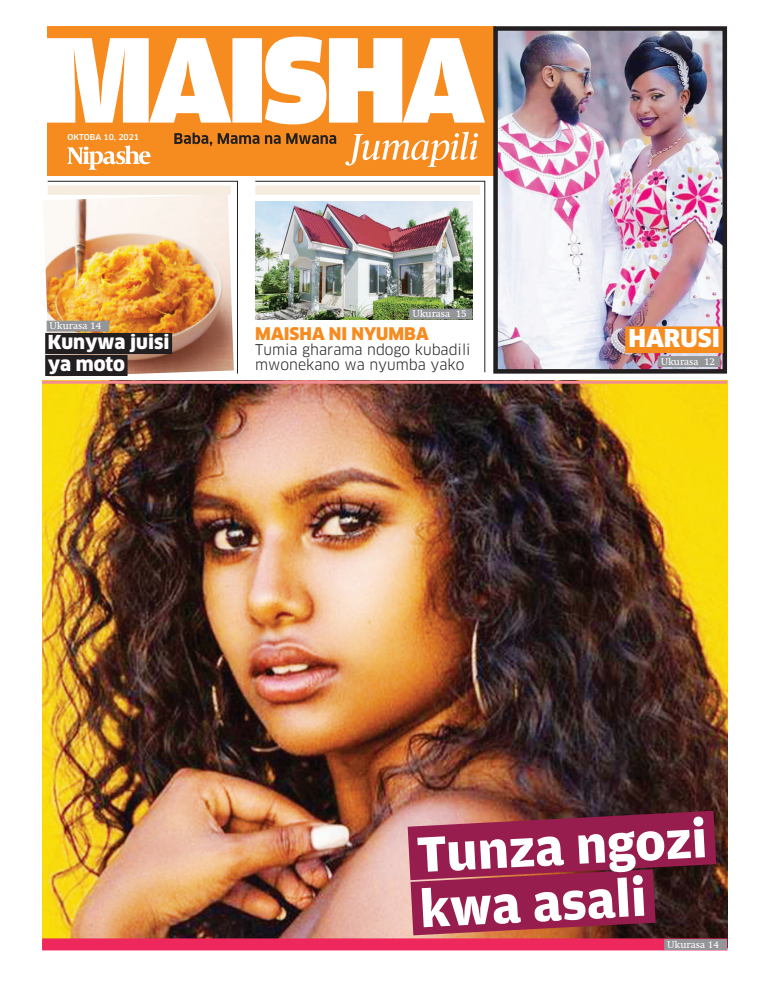
<style>
.page{position:relative;width:774px;height:993px;background:#fff}
.page>*{position:absolute;margin:0;border:0;box-sizing:border-box;transform-origin:0 0}
.t1{font:700 52.9px/55.2px "Amplitude Wide";color:#fff;scale:.95 1}
.t2{font:900 24px "Clan";color:#fff}
.t3{font:900 18.8px/21.9px "Clan";color:#fff}
.t4{font:900 17px "Clan";color:#f68b1f}
.t5{font:14.4px/15px "Clan";color:#231f20}
.t6{font:10px "Swift";color:#fff}
.t7{font:500 7.9px "Clan";color:#fff}
</style>
<div class="page">
<img style="left:44px;top:201px;width:114px;height:176px">
<img style="left:42px;top:383px;width:685px;height:555px">
<div style="left:47px;top:26px;width:449px;height:149px;background:#f68b1f"></div>
<img style="left:499px;top:32px;width:222px;height:335px">
<div style="left:493px;top:26px;width:234px;height:347px;border:5px solid #231f20"></div>
<div style="left:45px;top:355px;width:83px;height:21px;background:#231f20"></div>
<div style="left:658px;top:356px;width:62px;height:11px;background:#939598"></div>
<img style="left:255px;top:181px;width:230px;height:191px">
<img style="left:47px;top:181px;width:191px;height:192px">
<div style="left:255px;top:185px;width:225px;height:10px;background:#f6ede0"></div>
<div style="left:48px;top:185px;width:183px;height:10px;background:#f6ede0"></div>
<div style="left:625px;top:326px;width:98px;height:27px;background:#f68b1f"></div>
<svg style="left:345px;top:132px;width:133px;height:35px"></svg>
<svg style="left:67px;top:145px;width:84px;height:25px"></svg>
<svg style="left:47px;top:37px;width:438px;height:87px;fill:#fff"></svg>
<svg style="left:174px;top:133px;width:162px;height:13px"></svg>
<div style="left:47px;top:320px;width:62px;height:11px;background:#939598;border:1px solid #939598"></div>
<hr style="left:42px;top:380px;width:685px;height:3px;background:#f48c93">
<div style="left:409px;top:308px;width:63px;height:11px;background:#939598;border:1px solid #939598"></div>
<div style="left:255px;top:342px;width:215px;height:31px;background:#fff"></div>
<div style="left:255px;top:326px;width:175px;height:14px;background:#fff"></div>
<img style="left:353px;top:780px;width:375px;height:129px">
<svg style="left:356px;top:839px;width:354px;height:112px;background:#983b56"></svg>
<div style="left:42px;top:938px;width:685px;height:12px;background:#ee275d"></div>
<div style="left:664px;top:938px;width:63px;height:11px;background:#939598;border:1px solid #939598"></div>
<p class="t7" style="left:67px;top:133px;width:73px">OKTOBA 10, 2021</p>
<p class="t6" style="left:50px;top:320px;width:53px">Ukurasa 14</p>
<h3 class="t3" style="left:48px;top:331px;width:123px">Kunywa juisi ya moto</h3>
<p class="t6" style="left:413px;top:308px;width:56px">Ukurasa 15</p>
<p class="t5" style="left:255px;top:342px;width:217px">Tumia gharama ndogo kubadili mwonekano wa nyumba yako</p>
<p class="t4" style="left:255px;top:324px;width:28px">MAISHA</p>
<p class="t4" style="left:329px;top:324px;width:101px">NI NYUMBA</p>
<h2 class="t2" style="left:628px;top:325px;width:93px">harusi</h2>
<p class="t6" style="left:661px;top:355px;width:56px">Ukurasa 12</p>
<h1 class="t1" style="left:415px;top:827px;width:307px;rotate:-3deg">Tunza ngozi kwa asali</h1>
<p class="t6" style="left:667px;top:938px;width:53px">Ukurasa 14</p>
</div>
